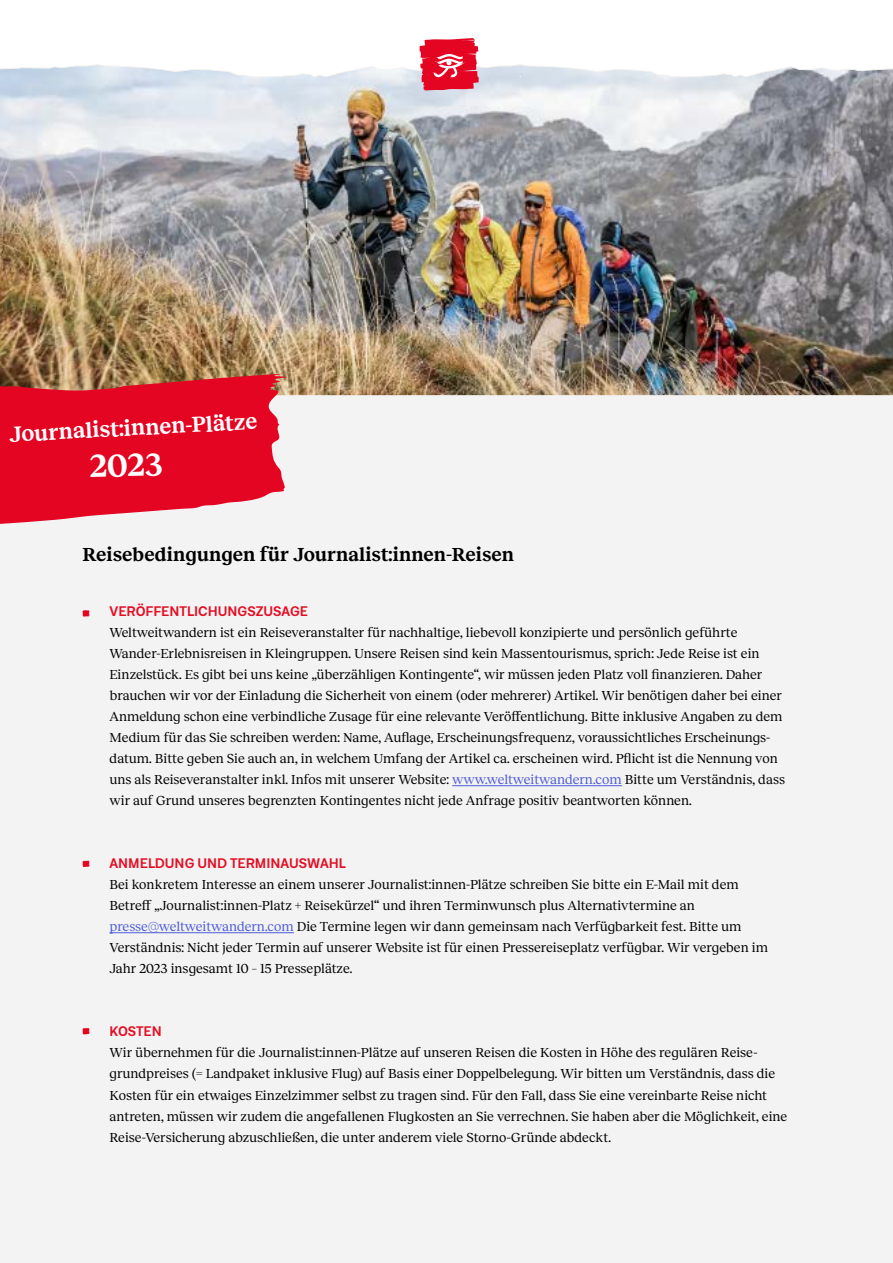
<style>
.page{position:relative;width:893px;height:1263px;background:#fff}
.page>*{position:absolute;margin:0;border:0;box-sizing:border-box;transform-origin:0 0}
.t1{font:600 33px "Reckless";color:#fff}
.t2{font:600 22.5px "Reckless";color:#fff}
.t3{font:600 19.5px "Reckless";color:#000}
.t4{font:13.5px/21px "Reckless";letter-spacing:-.005em;color:#000}
.t5{font:600 13.5px "Neufile Grotesk";color:#e40e24}
.s1{color:#4f5cd6}
</style>
<div class="page">
<div style="left:0;top:160px;width:893px;height:1103px;background:#f0f0f0"></div>
<hr style="left:452px;top:785px;width:170px;height:1px;background:#4f5cd6">
<hr style="left:110px;top:932px;width:184px;height:1px;background:#4f5cd6">
<img style="left:0;top:64px;width:893px;height:332px">
<svg style="left:420px;top:38px;width:59px;height:52px;background:#e7364f"></svg>
<svg style="left:0;top:373px;width:291px;height:151px;background:#e02b40"></svg>
<svg style="left:82px;top:610px;width:8px;height:6px"></svg>
<svg style="left:82px;top:861px;width:8px;height:6px"></svg>
<svg style="left:82px;top:1028px;width:8px;height:6px"></svg>
<h2 class="t2" style="left:8px;top:418px;width:250px;rotate:-3deg">Journalist:innen-Plätze</h2>
<h1 class="t1" style="left:89px;top:442px;width:74px;rotate:-2deg">2023</h1>
<h3 class="t3" style="left:82px;top:540px;width:433px">Reisebedingungen für Journalist:innen-Reisen</h3>
<p class="t5" style="left:82px;top:603px;width:227px">• VERÖFFENTLICHUNGSZUSAGE</p>
<p class="t4" style="left:110px;top:622px;width:677px">Weltweitwandern ist ein Reiseveranstalter für nachhaltige, liebevoll konzipierte und persönlich geführte Wander-Erlebnisreisen in Kleingruppen. Unsere Reisen sind kein Massentourismus, sprich: Jede Reise ist ein Einzelstück. Es gibt bei uns keine „überzähligen Kontingente“, wir müssen jeden Platz voll finanzieren. Daher brauchen wir vor der Einladung die Sicherheit von einem (oder mehrerer) Artikel. Wir benötigen daher bei einer Anmeldung schon eine verbindliche Zusage für eine relevante Veröffentlichung. Bitte inklusive Angaben zu dem Medium für das Sie schreiben werden: Name, Auflage, Erscheinungsfrequenz, voraussichtliches Erscheinungs&shy;datum. Bitte geben Sie auch an, in welchem Umfang der Artikel ca. erscheinen wird. Pflicht ist die Nennung von uns als Reiseveranstalter inkl. Infos mit unserer Website: <span class="s1">www.weltweitwandern.com</span> Bitte um Verständnis, dass wir auf Grund unseres begrenzten Kontingentes nicht jede Anfrage positiv beantworten können.</p>
<p class="t5" style="left:82px;top:855px;width:265px">• ANMELDUNG UND TERMINAUSWAHL</p>
<p class="t4" style="left:110px;top:874px;width:660px">Bei konkretem Interesse an einem unserer Journalist:innen-Plätze schreiben Sie bitte ein E-Mail mit dem Betreff „Journalist:innen-Platz + Reisekürzel“ und ihren Terminwunsch plus Alternativtermine an <span class="s1">presse@weltweitwandern.com</span> Die Termine legen wir dann gemeinsam nach Verfügbarkeit fest. Bitte um Verständnis: Nicht jeder Termin auf unserer Website ist für einen Pressereiseplatz verfügbar. Wir vergeben im Jahr 2023 insgesamt 10 – 15 Presseplätze.</p>
<p class="t5" style="left:82px;top:1023px;width:81px">• KOSTEN</p>
<p class="t4" style="left:110px;top:1042px;width:679px">Wir übernehmen für die Journalist:innen-Plätze auf unseren Reisen die Kosten in Höhe des regulären Reise&shy;grundpreises (= Landpaket inklusive Flug) auf Basis einer Doppelbelegung. Wir bitten um Verständnis, dass die Kosten für ein etwaiges Einzelzimmer selbst zu tragen sind. Für den Fall, dass Sie eine vereinbarte Reise nicht antreten, müssen wir zudem die angefallenen Flugkosten an Sie verrechnen. Sie haben aber die Möglichkeit, eine Reise-Versicherung abzuschließen, die unter anderem viele Storno-Gründe abdeckt.</p>
</div>
